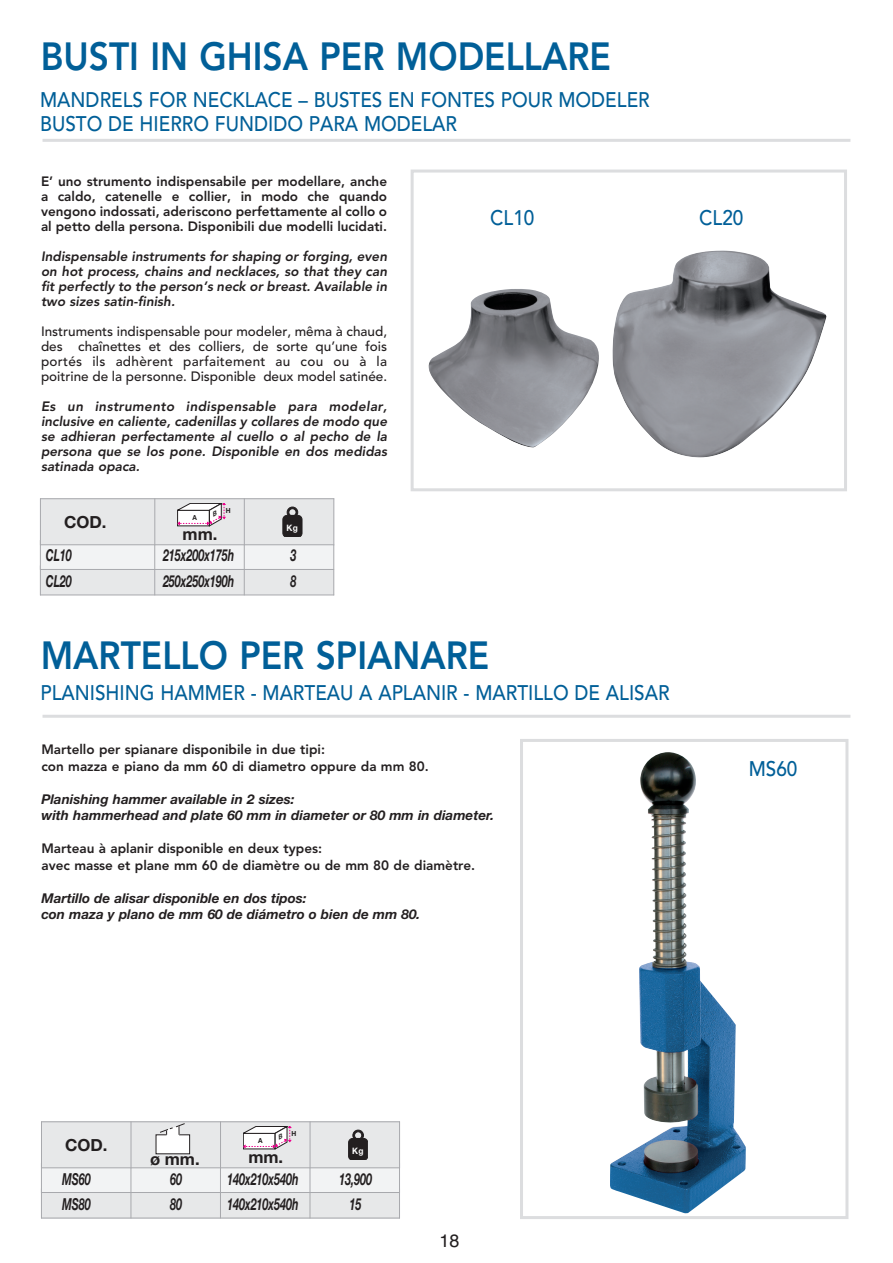
<style>
.page{position:relative;width:893px;height:1263px;background:#fff}
.page>*{position:absolute;margin:0;border:0;box-sizing:border-box;transform-origin:0 0}
.t1{font:800 39px "Avenir";color:#015f98;scale:.9 1}
.t2{font:500 21px/24px "Avenir";color:#015f98;scale:.9 1}
.t3{font:18px "Helvetica";color:#231f20}
.t4{font:700 16.65px "Helvetica Neue";color:#231f20}
.t5{font:italic 700 16.5px "Helvetica Neue";color:#231f20;scale:.65 1}
.t6{font:800 13.5px/15px "Avenir";color:#231f20}
.t7{font:italic 800 13.5px/15px "Avenir";color:#231f20;text-align:justify}
.t8{font:500 13.5px/15px "Avenir";color:#231f20;text-align:justify}
.t9{font:italic 700 13.5px/16.5px "Helvetica Neue";color:#231f20}
.t10{font:700 8.85px "Helvetica Neue";color:#fff;scale:.94 1}
.t11{font:700 7.05px "Helvetica Neue";color:#231f20;scale:.94 1}
</style>
<div class="page">
<div style="left:520px;top:739px;width:328px;height:480px;border:3px solid #dcdddf"></div>
<div style="left:411px;top:170px;width:436px;height:321px;border:3px solid #dcdddf"></div>
<div style="left:41px;top:1188px;width:90px;height:30px;background:#e7e8e9"></div>
<div style="left:131px;top:1188px;width:89px;height:30px;background:#e7e8e9"></div>
<div style="left:220px;top:1188px;width:90px;height:30px;background:#e7e8e9"></div>
<div style="left:310px;top:1188px;width:90px;height:30px;background:#e7e8e9"></div>
<hr style="left:41px;top:1188px;width:1px;height:30px;background:#a8a9ad">
<hr style="left:131px;top:1188px;width:1px;height:30px;background:#a8a9ad">
<hr style="left:220px;top:1188px;width:1px;height:30px;background:#a8a9ad">
<hr style="left:310px;top:1188px;width:1px;height:30px;background:#a8a9ad">
<hr style="left:399px;top:1188px;width:1px;height:30px;background:#a8a9ad">
<hr style="left:41px;top:1217px;width:359px;height:1px;background:#a8a9ad">
<img style="left:610px;top:752px;width:136px;height:461px">
<div style="left:41px;top:1163px;width:90px;height:30px;background:#f2f3f4"></div>
<div style="left:131px;top:1163px;width:89px;height:30px;background:#f2f3f4"></div>
<div style="left:220px;top:1163px;width:90px;height:30px;background:#f2f3f4"></div>
<div style="left:310px;top:1163px;width:90px;height:30px;background:#f2f3f4"></div>
<hr style="left:41px;top:1163px;width:1px;height:30px;background:#a8a9ad">
<hr style="left:131px;top:1163px;width:1px;height:30px;background:#a8a9ad">
<hr style="left:220px;top:1163px;width:1px;height:30px;background:#a8a9ad">
<hr style="left:310px;top:1163px;width:1px;height:30px;background:#a8a9ad">
<hr style="left:399px;top:1163px;width:1px;height:30px;background:#a8a9ad">
<hr style="left:41px;top:1192px;width:359px;height:1px;background:#a8a9ad">
<div style="left:41px;top:1121px;width:90px;height:47px;background:#e7e8e9"></div>
<div style="left:131px;top:1121px;width:90px;height:47px;background:#e7e8e9"></div>
<svg style="left:155px;top:1123px;width:35px;height:31px"></svg>
<div style="left:221px;top:1121px;width:89px;height:47px;background:#e7e8e9"></div>
<div style="left:310px;top:1121px;width:90px;height:47px;background:#e7e8e9"></div>
<div style="left:349px;top:1138px;width:19px;height:22px;background:#231f20;border-radius:4px"></div>
<div style="left:348px;top:1138px;width:20px;height:22px;border:1px solid #231f20;border-radius:4px"></div>
<svg style="left:353px;top:1130px;width:11px;height:10px"></svg>
<hr style="left:41px;top:1121px;width:1px;height:47px;background:#a8a9ad">
<hr style="left:131px;top:1121px;width:1px;height:47px;background:#a8a9ad">
<hr style="left:220px;top:1121px;width:1px;height:47px;background:#a8a9ad">
<hr style="left:310px;top:1121px;width:1px;height:47px;background:#a8a9ad">
<hr style="left:399px;top:1121px;width:1px;height:47px;background:#a8a9ad">
<hr style="left:41px;top:1121px;width:359px;height:1px;background:#a8a9ad">
<hr style="left:41px;top:1167px;width:359px;height:1px;background:#a8a9ad">
<img style="left:612px;top:251px;width:214px;height:207px">
<img style="left:428px;top:289px;width:171px;height:159px">
<div style="left:40px;top:566px;width:115px;height:29px;background:#e7e8e9"></div>
<div style="left:155px;top:566px;width:89px;height:29px;background:#e7e8e9"></div>
<div style="left:244px;top:566px;width:90px;height:29px;background:#e7e8e9"></div>
<svg style="left:40px;top:570px;width:1px;height:25px"></svg>
<svg style="left:154px;top:570px;width:1px;height:25px"></svg>
<svg style="left:244px;top:570px;width:1px;height:25px"></svg>
<svg style="left:333px;top:570px;width:1px;height:25px"></svg>
<hr style="left:40px;top:595px;width:294px;height:1px;background:#a8a9ad">
<div style="left:40px;top:540px;width:115px;height:30px;background:#f2f3f4"></div>
<div style="left:155px;top:540px;width:89px;height:30px;background:#f2f3f4"></div>
<div style="left:244px;top:540px;width:90px;height:30px;background:#f2f3f4"></div>
<hr style="left:40px;top:540px;width:1px;height:30px;background:#a8a9ad">
<hr style="left:154px;top:540px;width:1px;height:30px;background:#a8a9ad">
<hr style="left:244px;top:540px;width:1px;height:30px;background:#a8a9ad">
<hr style="left:333px;top:540px;width:1px;height:30px;background:#a8a9ad">
<hr style="left:40px;top:569px;width:294px;height:1px;background:#a8a9ad">
<div style="left:40px;top:498px;width:115px;height:47px;background:#e7e8e9"></div>
<div style="left:155px;top:498px;width:89px;height:47px;background:#e7e8e9"></div>
<div style="left:244px;top:498px;width:90px;height:47px;background:#e7e8e9"></div>
<div style="left:283px;top:515px;width:19px;height:22px;background:#231f20;border-radius:4px"></div>
<div style="left:283px;top:515px;width:19px;height:22px;border:1px solid #231f20;border-radius:4px"></div>
<svg style="left:287px;top:507px;width:11px;height:10px"></svg>
<hr style="left:40px;top:498px;width:1px;height:47px;background:#a8a9ad">
<hr style="left:154px;top:498px;width:1px;height:47px;background:#a8a9ad">
<hr style="left:244px;top:498px;width:1px;height:47px;background:#a8a9ad">
<hr style="left:333px;top:498px;width:1px;height:47px;background:#a8a9ad">
<hr style="left:40px;top:498px;width:294px;height:1px;background:#a8a9ad">
<hr style="left:40px;top:544px;width:294px;height:1px;background:#a8a9ad">
<hr style="left:43px;top:139px;width:807px;height:3px;background:#dcdddf">
<hr style="left:43px;top:715px;width:807px;height:3px;background:#dcdddf">
<svg style="left:243px;top:1126px;width:48px;height:23px"></svg>
<svg style="left:177px;top:503px;width:48px;height:24px"></svg>
<h1 class="t1" style="left:41px;top:26px;width:635px">BUSTI IN GHISA PER MODELLARE</h1>
<h2 class="t2" style="left:40px;top:87px;width:679px">MANDRELS FOR NECKLACE – BUSTES EN FONTES POUR MODELER<br>BUSTO DE HIERRO FUNDIDO PARA MODELAR</h2>
<p class="t6" style="left:41px;top:174px;width:348px;text-align:justify">E’ uno strumento indispensabile per modellare, anche a caldo, catenelle e collier, in modo che quando vengono indossati, aderiscono perfettamente al collo o al petto della persona. Disponibili due modelli lucidati.</p>
<p class="t7" style="left:41px;top:249px;width:348px">Indispensable instruments for shaping or forging, even on hot process, chains and necklaces, so that they can fit perfectly to the person’s neck or breast. Available in two sizes satin-finish.</p>
<p class="t8" style="left:41px;top:323px;width:348px">Instruments indispensable pour modeler, mêma à chaud, des chaînettes et des colliers, de sorte qu’une fois portés ils adhèrent parfaitement au cou ou à la poitrine de la personne. Disponible deux model satinée.</p>
<p class="t7" style="left:41px;top:399px;width:348px">Es un instrumento indispensable para modelar, inclusive en caliente, cadenillas y collares de modo que se adhieran perfectamente al cuello o al pecho de la persona que se los pone. Disponible en dos medidas satinada opaca.</p>
<p class="t4" style="left:64px;top:516px;width:44px">COD.</p>
<p class="t11" style="left:192px;top:515px;width:6px">A</p>
<p class="t4" style="left:183px;top:528px;width:36px">mm.</p>
<p class="t11" style="left:226px;top:508px;width:7px">H</p>
<p class="t10" style="left:286px;top:524px;width:14px">Kg</p>
<p class="t5" style="left:46px;top:550px;width:42px">CL10</p>
<p class="t5" style="left:163px;top:550px;width:111px">215x200x175h</p>
<p class="t5" style="left:290px;top:550px;width:11px">3</p>
<p class="t5" style="left:46px;top:575px;width:42px">CL20</p>
<p class="t5" style="left:163px;top:575px;width:111px">250x250x190h</p>
<p class="t5" style="left:290px;top:575px;width:11px">8</p>
<h2 class="t2" style="left:490px;top:204px;width:51px">CL10</h2>
<h2 class="t2" style="left:699px;top:204px;width:51px">CL20</h2>
<h1 class="t1" style="left:41px;top:625px;width:500px">MARTELLO PER SPIANARE</h1>
<h2 class="t2" style="left:40px;top:679px;width:700px">PLANISHING HAMMER - MARTEAU A APLANIR - MARTILLO DE ALISAR</h2>
<p class="t6" style="left:41px;top:741px;width:389px;line-height:16.5px">Martello per spianare disponibile in due tipi:<br>con mazza e piano da mm 60 di diametro oppure da mm 80.</p>
<p class="t9" style="left:41px;top:792px;width:454px">Planishing hammer available in 2 sizes:<br>with hammerhead and plate 60 mm in diameter or 80 mm in diameter.</p>
<p class="t6" style="left:41px;top:840px;width:435px;line-height:16.5px">Marteau à aplanir disponible en deux types:<br>avec masse et plane mm 60 de diamètre ou de mm 80 de diamètre.</p>
<p class="t9" style="left:41px;top:891px;width:380px">Martillo de alisar disponible en dos tipos:<br>con maza y plano de mm 60 de diámetro o bien de mm 80.</p>
<h2 class="t2" style="left:749px;top:755px;width:56px">MS60</h2>
<p class="t4" style="left:65px;top:1139px;width:44px">COD.</p>
<p class="t4" style="left:150px;top:1153px;width:51px">ø mm.</p>
<p class="t11" style="left:258px;top:1138px;width:6px">A</p>
<p class="t4" style="left:248px;top:1151px;width:36px">mm.</p>
<p class="t11" style="left:292px;top:1131px;width:7px">H</p>
<p class="t10" style="left:352px;top:1147px;width:14px">Kg</p>
<p class="t5" style="left:62px;top:1173px;width:46px">MS60</p>
<p class="t5" style="left:170px;top:1173px;width:20px">60</p>
<p class="t5" style="left:227px;top:1173px;width:111px">140x210x540h</p>
<p class="t5" style="left:339px;top:1173px;width:52px">13,900</p>
<p class="t5" style="left:62px;top:1198px;width:46px">MS80</p>
<p class="t5" style="left:170px;top:1198px;width:20px">80</p>
<p class="t5" style="left:227px;top:1198px;width:111px">140x210x540h</p>
<p class="t5" style="left:350px;top:1198px;width:20px">15</p>
<h3 class="t3" style="left:440px;top:1230px;width:22px">18</h3>
</div>
